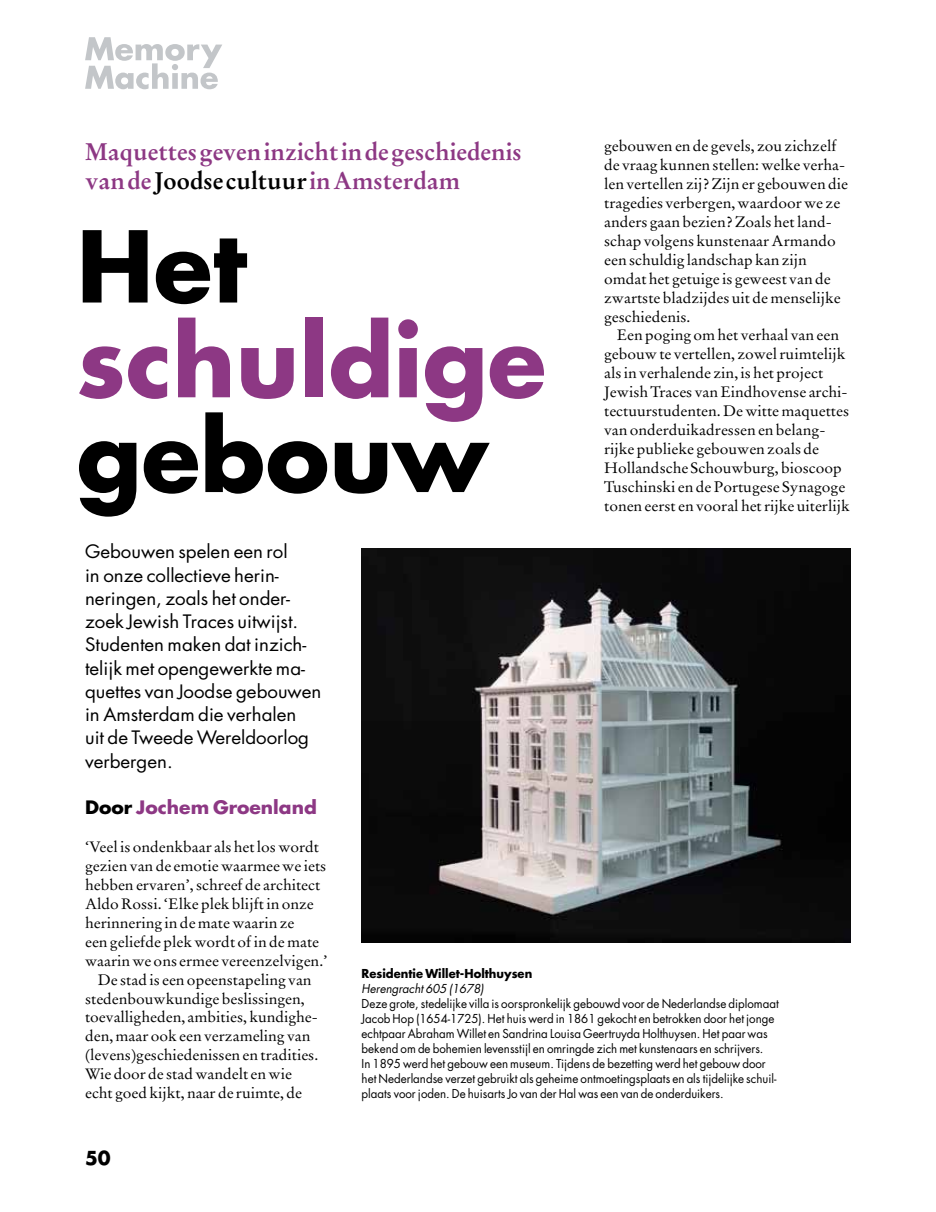
<style>
.page{position:relative;width:936px;height:1212px;background:#fff}
.page>*{position:absolute;margin:0;border:0;box-sizing:border-box;transform-origin:0 0}
.t1{font:700 96px "Futura Std";color:#000}
.t2{font:700 96px "Futura Std";color:#8d3884}
.t3{font:700 24px/28.3px "Stempel Garamond LT Std";color:#8d3884}
.t4{font:700 18.75px "Futura Std";color:#000}
.t5{font:18px/23.2px "Futura Std";color:#000;scale:1.04 1}
.t6{font:700 18px "Futura Std";color:#8d3884;scale:1.04 1}
.t7{font:15px/18.9px "Stempel Garamond LT Std";color:#000;scale:1.04 1}
.t8{font:12px/15px "Futura Std";color:#000;scale:.96 1}
.t9{font:700 12px "Futura Std";color:#000;scale:.96 1}
.t10{font:italic 12px "Futura Std";color:#000;scale:.96 1}
.s1{color:#000}
</style>
<div class="page">
<img style="left:361px;top:549px;width:489px;height:393px">
<svg style="left:85px;top:37px;width:137px;height:52px"></svg>
<h2 class="t3" style="left:85px;top:138px;width:438px">Maquettes geven inzicht in de geschiedenis van de <span class="s1">Joodse cultuur</span> in Amsterdam</h2>
<h1 class="t1" style="left:77px;top:203px;width:172px">Het</h1>
<h1 class="t2" style="left:77px;top:297px;width:471px">schuldige</h1>
<h1 class="t1" style="left:77px;top:392px;width:413px">gebouw</h1>
<p class="t7" style="left:604px;top:136px;width:236px">gebouwen en de gevels, zou zichzelf de vraag kunnen stellen: welke verha&shy;len vertellen zij? Zijn er gebouwen die tragedies verbergen, waardoor we ze anders gaan bezien? Zoals het land&shy;schap volgens kunstenaar Armando een schuldig landschap kan zijn omdat het getuige is geweest van de zwartste bladzijdes uit de menselijke geschiedenis.</p>
<p class="t7" style="left:604px;top:326px;width:238px;text-indent:13px">Een poging om het verhaal van een gebouw te vertellen, zowel ruimtelijk als in verhalende zin, is het project Jewish Traces van Eindhovense archi&shy;tectuurstudenten. De witte maquettes van onderduikadressen en belang&shy;rijke publieke gebouwen zoals de Hollandsche Schouwburg, bioscoop Tuschinski en de Portugese Synagoge tonen eerst en vooral het rijke uiterlijk</p>
<p class="t5" style="left:85px;top:540px;width:229px">Gebouwen spelen een rol<br>in onze collectieve herin&shy;neringen, zoals het onder&shy;zoek Jewish Traces uitwijst.<br>Studenten maken dat inzich&shy;telijk met opengewerkte ma&shy;quettes van Joodse gebouwen in Amsterdam die verhalen<br>uit de Tweede Wereldoorlog verbergen.</p>
<p class="t6" style="left:85px;top:795px;width:224px"><span class="s1">Door</span> Jochem Groenland</p>
<p class="t7" style="left:85px;top:837px;width:226px">‘Veel is ondenkbaar als het los wordt</p>
<p class="t7" style="left:85px;top:856px;width:233px">gezien van de emotie waarmee we iets</p>
<p class="t7" style="left:85px;top:875px;width:228px">hebben ervaren’, schreef de architect</p>
<p class="t7" style="left:85px;top:894px;width:221px">Aldo Rossi. ‘Elke plek blijft in onze</p>
<p class="t7" style="left:85px;top:913px;width:203px">herinnering in de mate waarin ze</p>
<p class="t7" style="left:85px;top:932px;width:226px">een geliefde plek wordt of in de mate</p>
<p class="t7" style="left:85px;top:951px;width:235px">waarin we ons ermee vereenzelvigen.’</p>
<p class="t7" style="left:98px;top:970px;width:207px">De stad is een opeenstapeling van</p>
<p class="t7" style="left:85px;top:989px;width:213px">stedenbouwkundige beslissingen,</p>
<p class="t7" style="left:85px;top:1008px;width:225px">toevalligheden, ambities, kundighe-</p>
<p class="t7" style="left:85px;top:1027px;width:218px">den, maar ook een verzameling van</p>
<p class="t7" style="left:85px;top:1046px;width:226px">(levens)geschiedenissen en tradities.</p>
<p class="t7" style="left:85px;top:1065px;width:200px">Wie door de stad wandelt en wie</p>
<p class="t7" style="left:85px;top:1084px;width:210px">echt goed kijkt, naar de ruimte, de</p>
<p class="t4" style="left:85px;top:1145px;width:27px">50</p>
<p class="t9" style="left:361px;top:966px;width:179px">Residentie Willet-Holthuysen</p>
<p class="t10" style="left:361px;top:981px;width:129px">Herengracht 605 (1678)</p>
<p class="t8" style="left:361px;top:996px;width:436px">Deze grote, stedelijke villa is oorspronkelijk gebouwd voor de Nederlandse diplomaat Jacob Hop (1654-1725). Het huis werd in 1861 gekocht en betrokken door het jonge echtpaar Abraham Willet en Sandrina Louisa Geertruyda Holthuysen. Het paar was bekend om de bohemien levensstijl en omringde zich met kunstenaars en schrijvers.<br>In 1895 werd het gebouw een museum. Tijdens de bezetting werd het gebouw door het Nederlandse verzet gebruikt als geheime ontmoetingsplaats en als tijdelijke schuil&shy;plaats voor joden. De huisarts Jo van der Hal was een van de onderduikers.</p>
</div>
